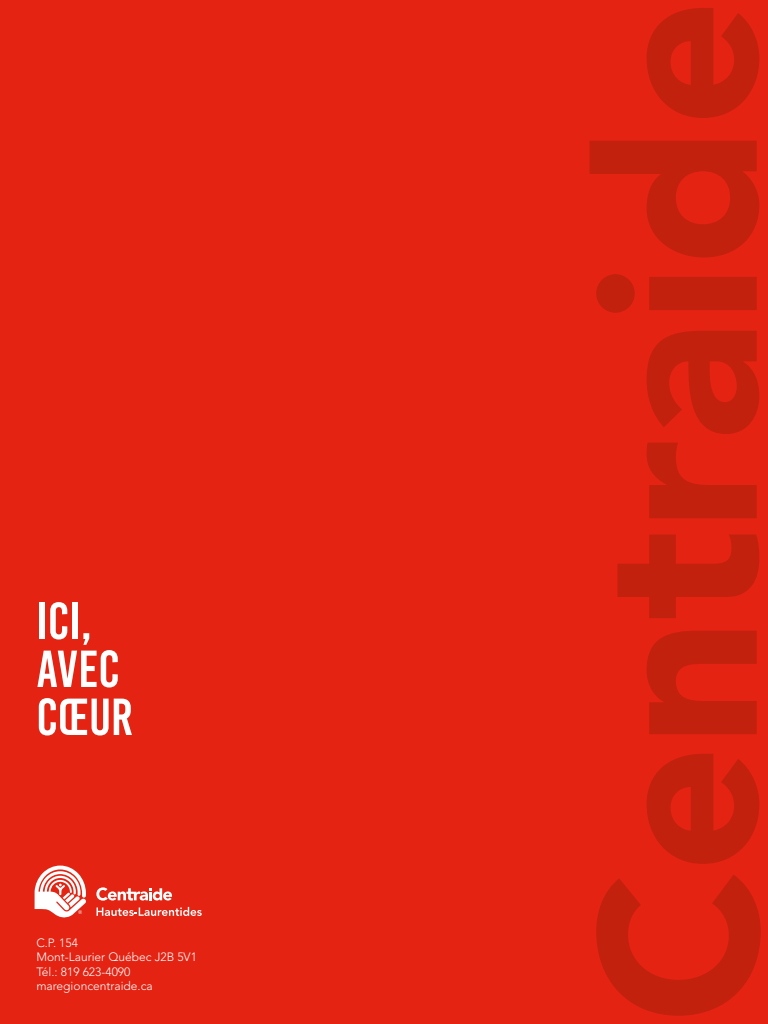
<style>
.page{position:relative;width:768px;height:1024px;background:#e42313}
.page>*{position:absolute;margin:0;border:0;box-sizing:border-box;transform-origin:0 0}
.t1{font:900 221px "Avenir LT Std";color:#c1210d}
.t2{font:52px/48px "Bebas Kai";color:#fff}
.t3{font:300 12px/14.4px "Avenir LT Std";color:#fff}
</style>
<div class="page">
<svg style="left:97px;top:907px;width:105px;height:9px"></svg>
<svg style="left:35px;top:866px;width:51px;height:51px"></svg>
<svg style="left:96px;top:887px;width:76px;height:14px"></svg>
<h2 class="t2" style="left:36px;top:597px;width:98px">ICI,<br>AVEC<br>CŒUR</h2>
<p class="t3" style="left:36px;top:936px;width:162px">C. P. 154<br>Mont-Laurier Québec J2B 5V1<br>Tél. : 819 623-4090 maregioncentraide.ca</p>
<h1 class="t1" style="left:546px;top:1023px;width:1025px;rotate:-90deg">Centraide</h1>
</div>
